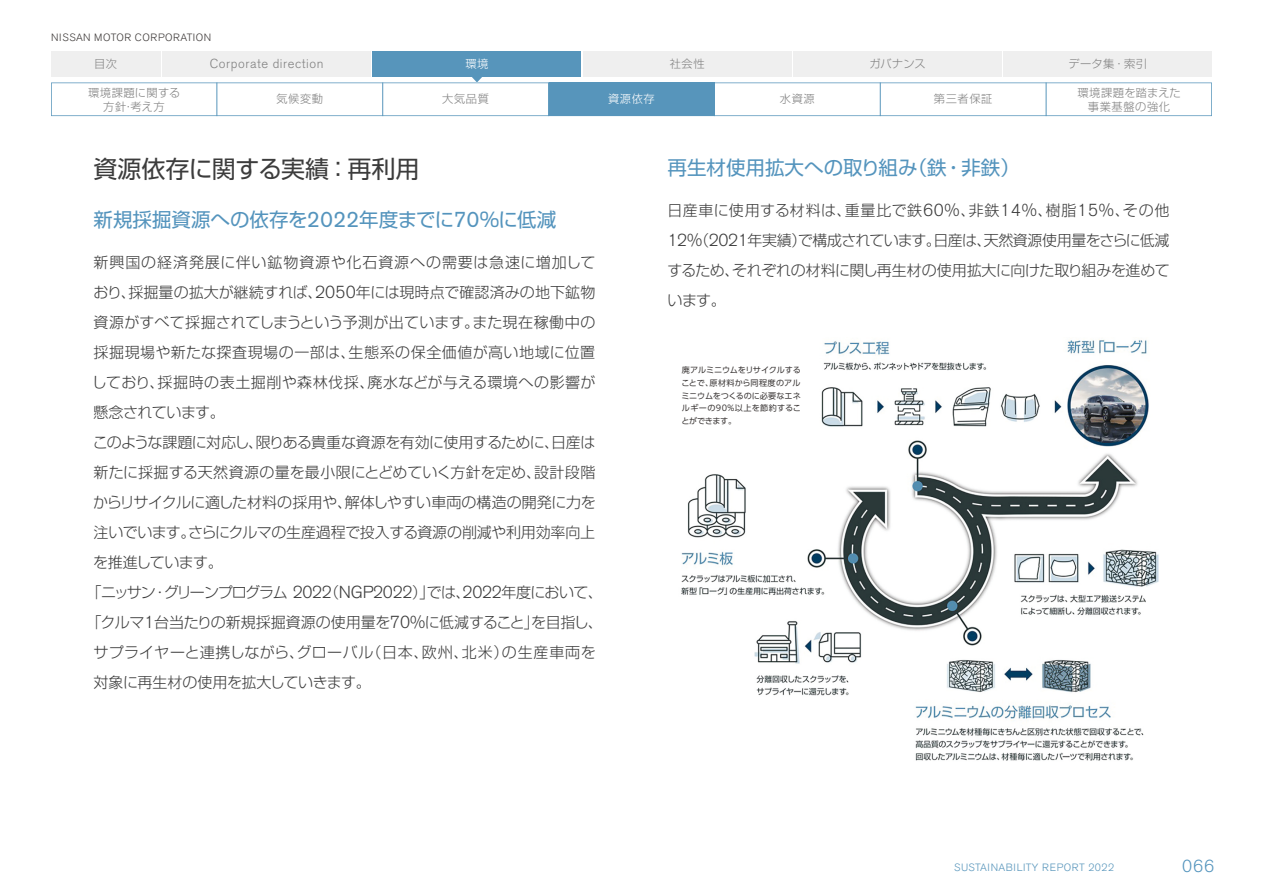
<style>
.page{position:relative;width:1263px;height:893px;background:#fff}
.page>*{position:absolute;margin:0;border:0;box-sizing:border-box;transform-origin:0 0}
.t1{font:24px "Shin Go Pro";color:#3c3c3c}
.t2{font:19.5px "Shin Go Pro";color:#5494bd}
.t3{font:300 17.25px "Nissan Pro";color:#5394bd}
.t4{font:300 15px/30px "Shin Go Pro";letter-spacing:-.005em;color:#3c3c3c;text-align:justify}
.t5{font:300 15px "Shin Go Pro";letter-spacing:-.06em;color:#3c3c3c}
.t6{font:300 15px "Shin Go Pro";letter-spacing:-.04em;color:#3c3c3c}
.t7{font:300 15px "Shin Go Pro";letter-spacing:.03em;color:#3c3c3c}
.t8{font:300 15px "Shin Go Pro";letter-spacing:.015em;color:#3c3c3c}
.t9{font:300 15px "Shin Go Pro";letter-spacing:.04em;color:#3c3c3c}
.t10{font:300 15px "Shin Go Pro";letter-spacing:.035em;color:#3c3c3c}
.t11{font:300 15px "Shin Go Pro";letter-spacing:.06em;color:#3c3c3c}
.t12{font:300 15px "Shin Go Pro";letter-spacing:-.03em;color:#3c3c3c}
.t13{font:300 15px "Shin Go Pro";letter-spacing:-.035em;color:#3c3c3c}
.t14{font:300 12.9px "Nissan Pro";letter-spacing:.045em;color:#828282}
.t15{font:300 11.25px/13.5px "Shin Go Pro";letter-spacing:.05em;color:#828282;text-align:center}
.t16{font:300 11.25px "Shin Go Pro";letter-spacing:.05em;color:#fff}
.t17{font:300 10.5px "Nissan Pro";letter-spacing:.04em;color:#5795bb}
.t18{font:300 10.5px "Nissan Pro";letter-spacing:.06em;color:#3e3a39}
.t19{font:8.1px/12.6px "UD Shin Go Pro";color:#3e3a39;text-align:justify}
.s1{font-family:"Nissan Pro";font-size:22.35px}
.s2{font-family:"Nissan Pro";font-size:17.25px}
</style>
<div class="page">
<div style="left:1004px;top:51px;width:208px;height:26px;background:#efefef"></div>
<div style="left:793px;top:51px;width:209px;height:26px;background:#efefef"></div>
<div style="left:583px;top:51px;width:208px;height:26px;background:#efefef"></div>
<div style="left:373px;top:51px;width:208px;height:26px;background:#5795bb"></div>
<div style="left:51px;top:51px;width:109px;height:26px;background:#efefef"></div>
<div style="left:163px;top:51px;width:208px;height:26px;background:#efefef"></div>
<svg style="left:51px;top:76px;width:1161px;height:40px"></svg>
<hr style="left:216px;top:82px;width:1px;height:34px;background:#5795bb">
<hr style="left:382px;top:82px;width:1px;height:34px;background:#5795bb">
<hr style="left:548px;top:82px;width:1px;height:34px;background:#5795bb">
<hr style="left:714px;top:82px;width:1px;height:34px;background:#5795bb">
<hr style="left:880px;top:82px;width:1px;height:34px;background:#5795bb">
<hr style="left:1046px;top:82px;width:1px;height:34px;background:#5795bb">
<img style="left:681px;top:339px;width:478px;height:422px">
<p class="t18" style="left:51px;top:30px;width:162px">NISSAN MOTOR CORPORATION</p>
<p class="t15" style="left:94px;top:55px;width:24px">目次</p>
<p class="t14" style="left:210px;top:55px;width:115px">Corporate direction</p>
<p class="t16" style="left:465px;top:54px;width:25px">環境</p>
<p class="t15" style="left:670px;top:55px;width:36px">社会性</p>
<p class="t15" style="left:869px;top:55px;width:58px">ガバナンス</p>
<p class="t15" style="left:1068px;top:55px;width:80px">データ集・索引</p>
<p class="t15" style="left:88px;top:85px;width:94px">環境課題に関する方針・考え方</p>
<p class="t15" style="left:276px;top:91px;width:48px">気候変動</p>
<p class="t15" style="left:442px;top:91px;width:48px">大気品質</p>
<p class="t16" style="left:608px;top:90px;width:48px">資源依存</p>
<p class="t15" style="left:780px;top:91px;width:36px">水資源</p>
<p class="t15" style="left:934px;top:91px;width:60px">第三者保証</p>
<p class="t15" style="left:1077px;top:85px;width:105px">環境課題を踏まえた事業基盤の強化</p>
<h1 class="t1" style="left:94px;top:150px;width:327px">資源依存に関する実績：再利用</h1>
<h2 class="t2" style="left:94px;top:204px;width:464px">新規採掘資源への依存を<span class="s1">2022</span>年度までに<span class="s1">70</span>％に低減</h2>
<p class="t11" style="left:94px;top:250px;width:503px">新興国の経済発展に伴い鉱物資源や化石資源への需要は急速に増加して</p>
<p class="t4" style="left:94px;top:275px;width:503px">おり、採掘量の拡大が継続すれば、<span class="s2">2050</span>年には現時点で確認済みの地下鉱物</p>
<p class="t8" style="left:94px;top:310px;width:503px">資源がすべて採掘されてしまうという予測が出ています。また現在稼働中の</p>
<p class="t10" style="left:94px;top:340px;width:503px">採掘現場や新たな探査現場の一部は、生態系の保全価値が高い地域に位置</p>
<p class="t9" style="left:92px;top:370px;width:505px">しており、採掘時の表土掘削や森林伐採、廃水などが与える環境への影響が</p>
<p class="t13" style="left:94px;top:400px;width:133px">懸念されています。</p>
<p class="t6" style="left:93px;top:430px;width:504px">このような課題に対応し、限りある貴重な資源を有効に使用するために、日産は</p>
<p class="t4" style="left:94px;top:455px;width:503px">新たに採掘する天然資源の量を最小限にとどめていく方針を定め、設計段階</p>
<p class="t4" style="left:93px;top:485px;width:504px">からリサイクルに適した材料の採用や、解体しやすい車両の構造の開発に力を</p>
<p class="t4" style="left:94px;top:515px;width:503px">注いでいます。さらにクルマの生産過程で投入する資源の削減や利用効率向上</p>
<p class="t13" style="left:93px;top:550px;width:131px">を推進しています。</p>
<p class="t5" style="left:87px;top:580px;width:518px">「ニッサン・グリーンプログラム <span class="s2">2022</span>（<span class="s2">NGP2022</span>）」では、<span class="s2">2022</span>年度において、</p>
<p class="t4" style="left:87px;top:605px;width:518px">「クルマ<span class="s2">1</span>台当たりの新規採掘資源の使用量を<span class="s2">70%</span>に低減すること」を目指し、</p>
<p class="t7" style="left:93px;top:640px;width:504px">サプライヤーと連携しながら、グローバル（日本、欧州、北米）の生産車両を</p>
<p class="t12" style="left:94px;top:670px;width:279px">対象に再生材の使用を拡大していきます。</p>
<h2 class="t2" style="left:668px;top:151px;width:354px">再生材使用拡大への取り組み（鉄・非鉄）</h2>
<p class="t4" style="left:667px;top:193px;width:504px">日産車に使用する材料は、重量比で鉄<span class="s2">60%</span>、非鉄<span class="s2">14%</span>、樹脂<span class="s2">15%</span>、その他<span class="s2">12%</span>（<span class="s2">2021</span>年実績）で構成されています。日産は、天然資源使用量をさらに低減するため、それぞれの材料に関し再生材の使用拡大に向けた取り組みを進めています。</p>
<p class="t19" style="left:681px;top:364px;width:121px">廃アルミニウムをリサイクルすることで、原材料から同程度のアルミニウムをつくるのに必要なエネルギーの90％以上を節約することができます。</p>
<p class="t17" style="left:954px;top:861px;width:162px">SUSTAINABILITY REPORT 2022</p>
<p class="t3" style="left:1182px;top:854px;width:34px">066</p>
</div>
